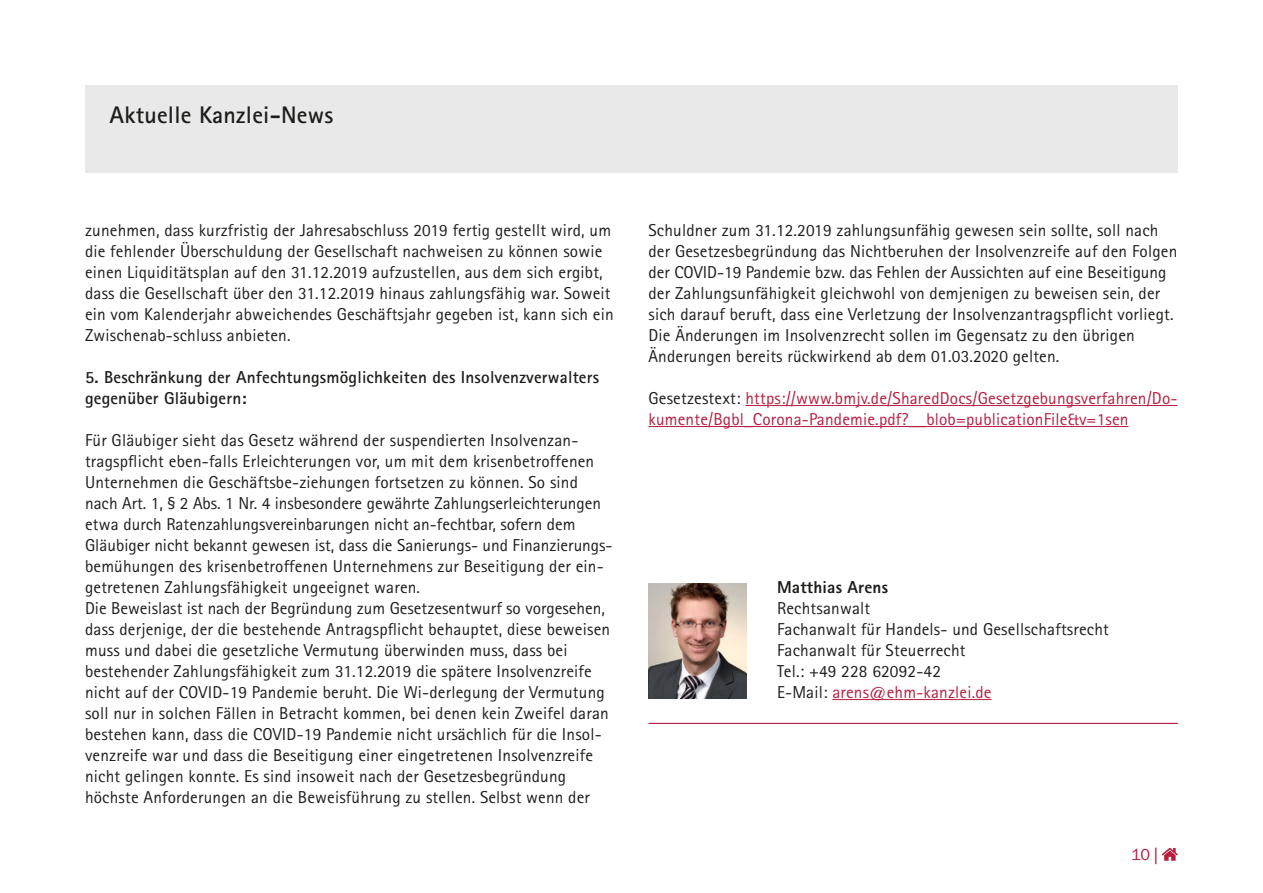
<style>
.page{position:relative;width:1263px;height:893px;background:#fff}
.page>*{position:absolute;margin:0;border:0;box-sizing:border-box;transform-origin:0 0}
.t1{font:700 24px "Rotis Sans Serif Std";letter-spacing:.01em;color:#1d1d1b}
.t2{font:17.25px/21px "Rotis Sans Serif Std";letter-spacing:.01em;color:#1d1d1b}
.t3{font:17.25px/21px "Rotis Sans Serif Std";letter-spacing:.01em;color:#b71e3f}
.t4{font:700 17.25px/21px "Rotis Sans Serif Std";letter-spacing:.01em;color:#1d1d1b}
.t5{font:800 17.25px "Rotis Sans Serif Std";letter-spacing:.01em;color:#1d1d1b}
.t6{font:16.5px "Franklin Gothic Itc T";color:#b71e3f}
.s1{color:#1d1d1b}
.s2{color:#b71e3f}
.s3{font-family:"News Gothic Std"}
</style>
<div class="page">
<div style="left:85px;top:85px;width:1093px;height:88px;background:#e9e9e9"></div>
<hr style="left:745px;top:405px;width:432px;height:1px;background:#b71e3f">
<hr style="left:648px;top:426px;width:480px;height:1px;background:#b71e3f">
<hr style="left:832px;top:699px;width:159px;height:1px;background:#b71e3f">
<hr style="left:648px;top:723px;width:530px;height:1px;background:#b71e3f">
<img style="left:648px;top:584px;width:98px;height:115px">
<svg style="left:1162px;top:848px;width:16px;height:13px"></svg>
<h1 class="t1" style="left:109px;top:99px;width:225px">Aktuelle Kanzlei-News</h1>
<p class="t2" style="left:85px;top:219px;width:530px">zunehmen, dass kurzfristig der Jahresabschluss 2019 fertig gestellt wird, um die fehlender Überschuldung der Gesellschaft nachweisen zu können sowie einen Liquiditätsplan auf den 31.12.2019 aufzustellen, aus dem sich ergibt, dass die Gesellschaft über den 31.12.2019 hinaus zahlungsfähig war. Soweit ein vom Kalenderjahr abweichendes Geschäftsjahr gegeben ist, kann sich ein Zwischenab-schluss anbieten.</p>
<p class="t4" style="left:85px;top:366px;width:515px">5. Beschränkung der Anfechtungsmöglichkeiten des Insolvenzverwalters gegenüber Gläubigern:</p>
<p class="t2" style="left:85px;top:429px;width:529px">Für Gläubiger sieht das Gesetz während der suspendierten Insolvenzan&shy;tragspflicht eben-falls Erleichterungen vor, um mit dem krisenbetroffenen Unternehmen die Geschäftsbe-ziehungen fortsetzen zu können. So sind nach Art. 1, § 2 Abs. 1 Nr. 4 insbesondere gewährte Zahlungserleichterungen etwa durch Ratenzahlungsvereinbarungen nicht an-fechtbar, sofern dem Gläubiger nicht bekannt gewesen ist, dass die Sanierungs- und Finanzierungs&shy;bemühungen des krisenbetroffenen Unternehmens zur Beseitigung der ein&shy;getretenen Zahlungsfähigkeit ungeeignet waren.<br>Die Beweislast ist nach der Begründung zum Gesetzesentwurf so vorgesehen, dass derjenige, der die bestehende Antragspflicht behauptet, diese beweisen muss und dabei die gesetzliche Vermutung überwinden muss, dass bei bestehender Zahlungsfähigkeit zum 31.12.2019 die spätere Insolvenzreife nicht auf der COVID-19 Pandemie beruht. Die Wi-derlegung der Vermutung soll nur in solchen Fällen in Betracht kommen, bei denen kein Zweifel daran bestehen kann, dass die COVID-19 Pandemie nicht ursächlich für die Insol&shy;venzreife war und dass die Beseitigung einer eingetretenen Insolvenzreife nicht gelingen konnte. Es sind insoweit nach der Gesetzesbegründung höchste Anforderungen an die Beweisführung zu stellen. Selbst wenn der</p>
<p class="t2" style="left:648px;top:219px;width:530px">Schuldner zum 31.12.2019 zahlungsunfähig gewesen sein sollte, soll nach der Gesetzesbegründung das Nichtberuhen der Insolvenzreife auf den Folgen der COVID-19 Pandemie bzw. das Fehlen der Aussichten auf eine Beseitigung der Zahlungsunfähigkeit gleichwohl von demjenigen zu beweisen sein, der sich darauf beruft, dass eine Verletzung der Insolvenzantragspflicht vorliegt.<br>Die Änderungen im Insolvenzrecht sollen im Gegensatz zu den übrigen Änderungen bereits rückwirkend ab dem 01.03.2020 gelten.</p>
<p class="t3" style="left:648px;top:387px;width:530px"><span class="s1">Gesetzestext:</span> https://www.bmjv.de/SharedDocs/Gesetzgebungsverfahren/Do&shy;kumente/Bgbl_Corona-Pandemie.pdf?__blob=publicationFile&amp;v=1sen</p>
<p class="t5" style="left:777px;top:576px;width:113px">Matthias Arens</p>
<p class="t2" style="left:777px;top:597px;width:333px">Rechtsanwalt<br>Fachanwalt für Handels- und Gesellschaftsrecht<br>Fachanwalt für Steuerrecht<br>Tel.: +49 228 62092-42<br>E-Mail: <span class="s2">arens@ehm-kanzlei.de</span></p>
<p class="t6" style="left:1131px;top:845px;width:28px">10 <span class="s3">|</span></p>
</div>
